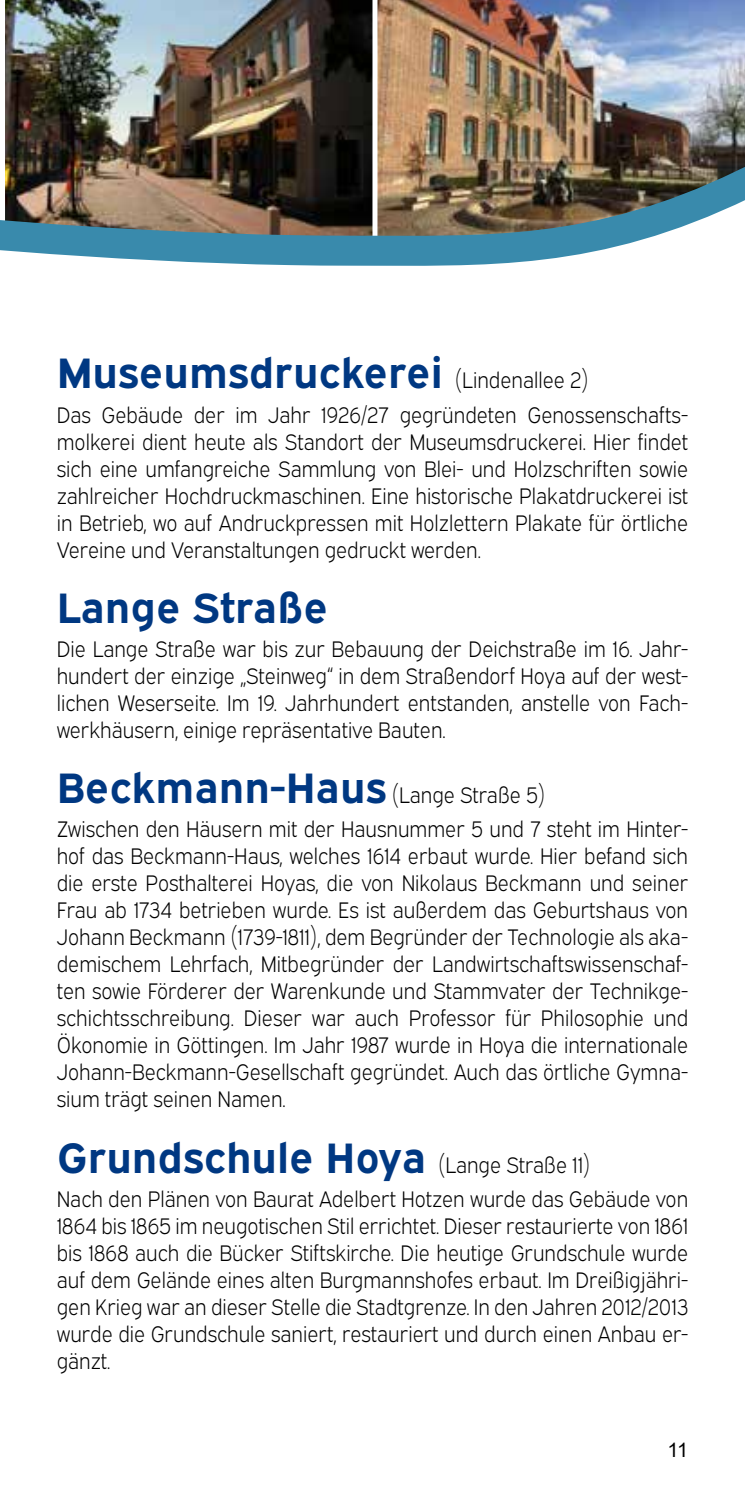
<style>
.page{position:relative;width:745px;height:1489px;background:#fff}
.page>*{position:absolute;margin:0;border:0;box-sizing:border-box;transform-origin:0 0}
.t1{font:700 42.5px "Expressway Rg";color:#003882}
.t2{font:22.5px/27px "Expressway Lt";color:#000;text-align:justify;scale:.9 1}
.t3{font:20px "Arial";color:#000}
.s1{font-family:"Expressway Lt";font-weight:400;font-size:22.5px;color:#000}
.s2{font-family:"Expressway Rg";font-weight:700;font-size:42.5px;color:#003882}
</style>
<div class="page">
<img style="left:380px;top:0;width:364px;height:97px">
<img style="left:5px;top:0;width:375px;height:97px">
<img style="left:0;top:97px;width:744px;height:169px">
<h1 class="t1" style="left:57px;top:340px;width:533px">Museumsdruckerei <span class="s1">(Lindenallee 2)</span></h1>
<p class="t2" style="left:57px;top:399px;width:702px">Das Gebäude der im Jahr 1926/27 gegründeten Genossenschafts&shy;molkerei dient heute als Standort der Museumsdruckerei. Hier findet sich eine umfangreiche Sammlung von Blei- und Holzschriften sowie zahlreicher Hochdruckmaschinen. Eine historische Plakatdruckerei ist in Betrieb, wo auf Andruckpressen mit Holzlettern Plakate für örtliche Vereine und Veranstaltungen gedruckt werden.</p>
<h1 class="t1" style="left:57px;top:574px;width:272px">Lange Straße</h1>
<p class="t2" style="left:57px;top:633px;width:702px">Die Lange Straße war bis zur Bebauung der Deichstraße im 16. Jahr&shy;hundert der einzige „Steinweg“ in dem Straßendorf Hoya auf der west&shy;lichen Weserseite. Im 19. Jahrhundert entstanden, anstelle von Fach&shy;werkhäusern, einige repräsentative Bauten.</p>
<p class="t2" style="left:57px;top:776px;width:702px;line-height:34px"><span class="s2">Beckmann-Haus</span> (Lange Straße 5)<br>Zwischen den Häusern mit der Hausnummer 5 und 7 steht im Hinter-</p>
<p class="t2" style="left:57px;top:840px;width:702px">hof das Beckmann-Haus, welches 1614 erbaut wurde. Hier befand sich die erste Posthalterei Hoyas, die von Nikolaus Beckmann und seiner Frau ab 1734 betrieben wurde. Es ist außerdem das Geburtshaus von Johann Beckmann (1739-1811), dem Begründer der Technologie als aka&shy;demischem Lehrfach, Mitbegründer der Landwirtschaftswissenschaf&shy;ten sowie Förderer der Warenkunde und Stammvater der Technikge&shy;schichtsschreibung. Dieser war auch Professor für Philosophie und Ökonomie in Göttingen. Im Jahr 1987 wurde in Hoya die internationale Johann-Beckmann-Gesellschaft gegründet. Auch das örtliche Gymna&shy;sium trägt seinen Namen.</p>
<h1 class="t1" style="left:57px;top:1123px;width:535px">Grundschule Hoya <span class="s1">(Lange Straße 11)</span></h1>
<p class="t2" style="left:57px;top:1182px;width:702px">Nach den Plänen von Baurat Adelbert Hotzen wurde das Gebäude von 1864 bis 1865 im neugotischen Stil errichtet. Dieser restaurierte von 1861 bis 1868 auch die Bücker Stiftskirche. Die heutige Grundschule wurde auf dem Gelände eines alten Burgmannshofes erbaut. Im Dreißigjähri&shy;gen Krieg war an dieser Stelle die Stadtgrenze. In den Jahren 2012/2013 wurde die Grundschule saniert, restauriert und durch einen Anbau er&shy;gänzt.</p>
<p class="t3" style="left:667px;top:1436px;width:22px">11</p>
</div>
